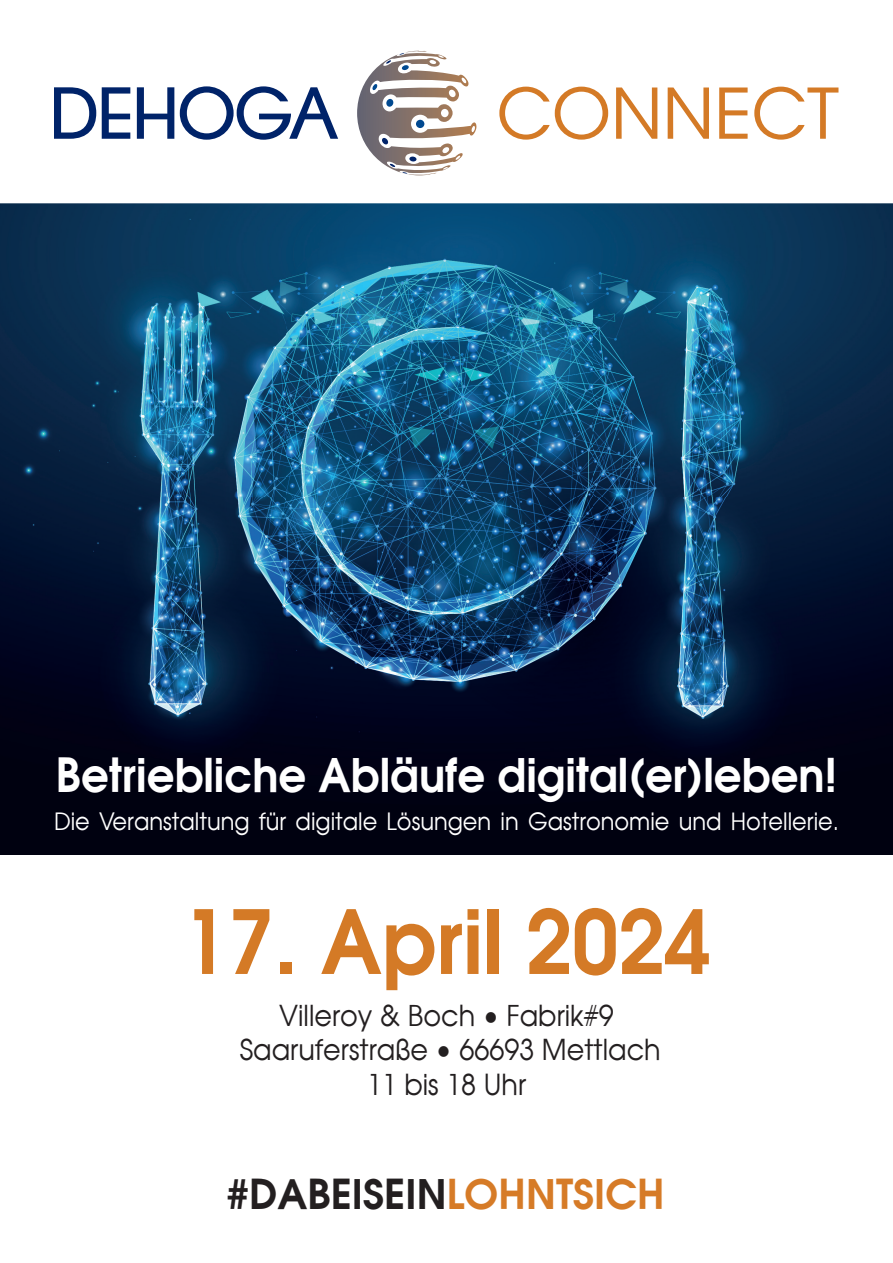
<style>
.page{position:relative;width:893px;height:1263px;background:#fff}
.page>*{position:absolute;margin:0;border:0;box-sizing:border-box;transform-origin:0 0}
.t1{font:600 87.75px "Avant Garde";color:#d47a26;scale:.94 1}
.t2{font:69.15px "ITC Avant Garde Std";color:#d47a26}
.t3{font:600 46.2px "Avant Garde";color:#fff;scale:.94 1}
.t4{font:600 40.5px "Avant Garde";color:#231f20}
.t5{font:28.65px/34.5px "Avant Garde";color:#231f20;text-align:center;scale:.94 1}
.t6{font:23.85px "Avant Garde";color:#fff;scale:.94 1}
.s1{color:#d67b27}
</style>
<div class="page">
<img style="left:0;top:204px;width:893px;height:651px">
<svg style="left:357px;top:51px;width:120px;height:124px"></svg>
<div style="left:409px;top:156px;width:7px;height:6px;background:#002369;border-radius:50%"></div>
<svg style="left:54px;top:87px;width:42px;height:52px"></svg>
<svg style="left:102px;top:87px;width:28px;height:52px"></svg>
<svg style="left:137px;top:87px;width:37px;height:52px"></svg>
<svg style="left:180px;top:86px;width:158px;height:54px"></svg>
<h2 class="t2" style="left:497px;top:72px;width:344px">CONNECT</h2>
<h3 class="t3" style="left:56px;top:745px;width:832px">Betriebliche Abläufe digital(er)leben!</h3>
<p class="t6" style="left:54px;top:807px;width:837px">Die Veranstaltung für digitale Lösungen in Gastronomie und Hotellerie.</p>
<h1 class="t1" style="left:182px;top:884px;width:565px">17. April 2024</h1>
<p class="t5" style="left:240px;top:997px;width:449px">Villeroy &amp; Boch • Fabrik#9<br>Saaruferstraße • 66693 Mettlach<br>11 bis 18 Uhr</p>
<h3 class="t4" style="left:226px;top:1167px;width:440px">#DABEISEIN<span class="s1">LOHNTSICH</span></h3>
</div>
